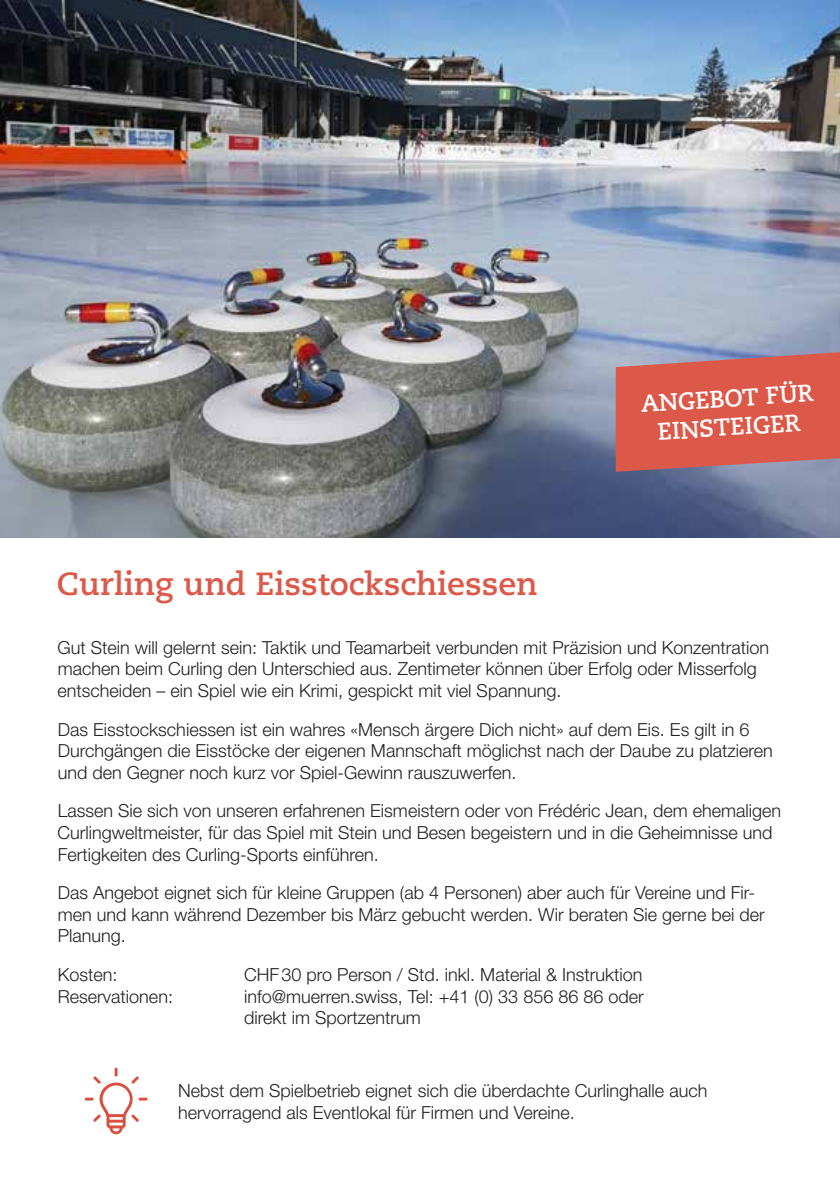
<style>
.page{position:relative;width:840px;height:1191px;background:#fff}
.page>*{position:absolute;margin:0;border:0;box-sizing:border-box;transform-origin:0 0}
.t1{font:700 32px "Caecilia LT Std";color:#dc5949}
.t2{font:700 24px/28.8px "Caecilia Com 75";color:#fff;text-align:center}
.t3{font:300 18px/21.6px "Helvetica Neue LT Std";color:#231f20}
</style>
<div class="page">
<img style="left:0;top:0;width:839px;height:537px">
<hr style="left:839px;top:0;width:1px;height:537px;background:#e6e7e9">
<svg style="left:85px;top:1067px;width:62px;height:67px"></svg>
<svg style="left:615px;top:352px;width:224px;height:120px;background:#d16157"></svg>
<h1 class="t1" style="left:57px;top:565px;width:482px">Curling und Eisstockschiessen</h1>
<h2 class="t2" style="left:639px;top:389px;width:174px;rotate:-4deg">ANGEBOT FÜR<br>EINSTEIGER</h2>
<p class="t3" style="left:57px;top:636px;width:713px">Gut Stein will gelernt sein: Taktik und Teamarbeit verbunden mit Präzision und Konzentration machen beim Curling den Unterschied aus. Zentimeter können über Erfolg oder Misserfolg entscheiden – ein Spiel wie ein Krimi, gespickt mit viel Spannung.</p>
<p class="t3" style="left:58px;top:718px;width:716px">Das Eisstockschiessen ist ein wahres «Mensch ärgere Dich nicht» auf dem Eis. Es gilt in 6<br>Durchgängen die Eisstöcke der eigenen Mannschaft möglichst nach der Daube zu platzieren und den Gegner noch kurz vor Spiel-Gewinn rauszuwerfen.</p>
<p class="t3" style="left:57px;top:800px;width:725px">Lassen Sie sich von unseren erfahrenen Eismeistern oder von Frédéric Jean, dem ehemaligen<br>Curlingweltmeister, für das Spiel mit Stein und Besen begeistern und in die Geheimnisse und<br>Fertigkeiten des Curling-Sports einführen.</p>
<p class="t3" style="left:58px;top:881px;width:708px">Das Angebot eignet sich für kleine Gruppen (ab 4 Personen) aber auch für Vereine und Fir&shy;men und kann während Dezember bis März gebucht werden. Wir beraten Sie gerne bei der<br>Planung.</p>
<p class="t3" style="left:58px;top:963px;width:61px">Kosten:</p>
<p class="t3" style="left:244px;top:963px;width:399px">CHF30 pro Person / Std. inkl. Material &amp; Instruktion</p>
<p class="t3" style="left:58px;top:985px;width:117px">Reservationen:</p>
<p class="t3" style="left:244px;top:985px;width:401px">info@muerren.swiss, Tel: +41 (0) 33 856 86 86 oder direkt im Sportzentrum</p>
<p class="t3" style="left:178px;top:1079px;width:530px">Nebst dem Spielbetrieb eignet sich die überdachte Curlinghalle auch hervorragend als Eventlokal für Firmen und Vereine.</p>
</div>
